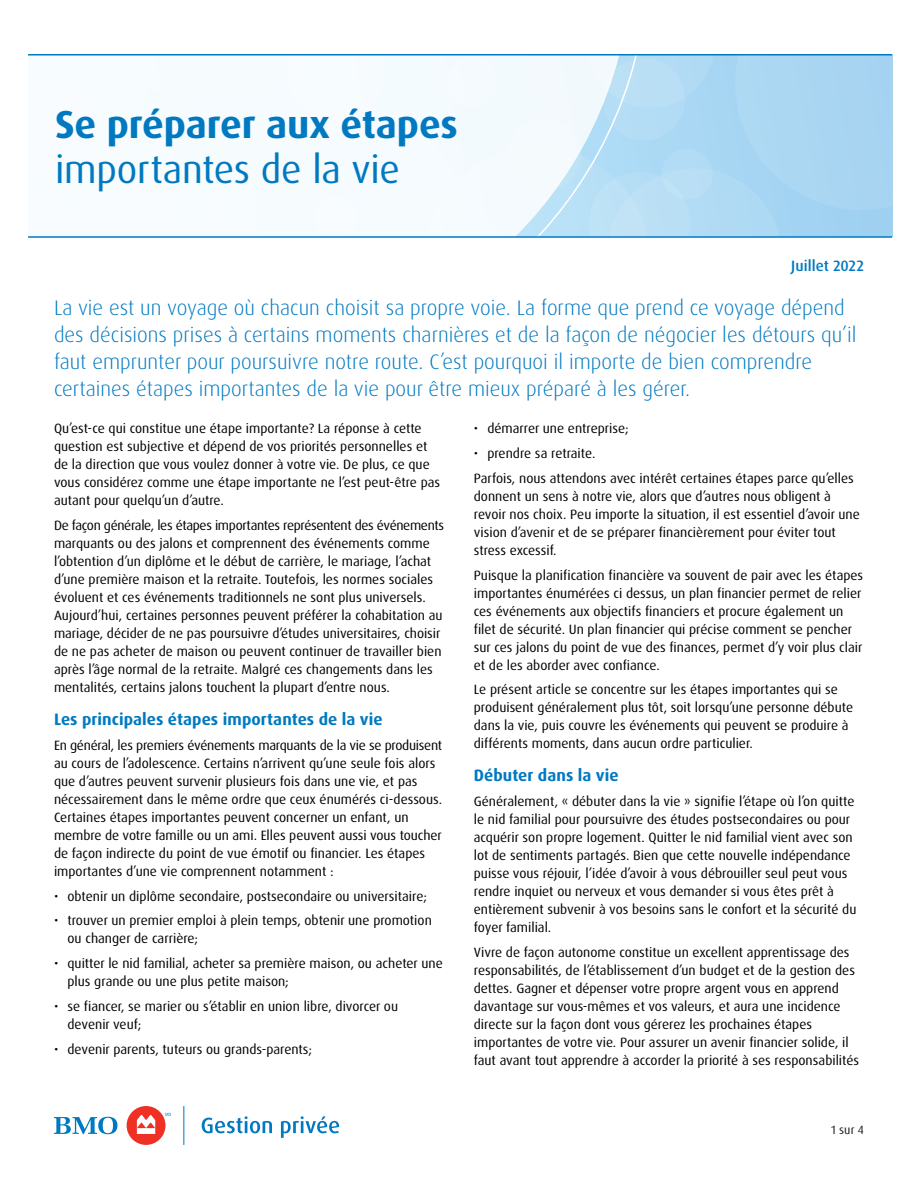
<style>
.page{position:relative;width:918px;height:1188px;background:#fff}
.page>*{position:absolute;margin:0;border:0;box-sizing:border-box;transform-origin:0 0}
.Title_H1{font:700 39px/45px "Dax Pro";letter-spacing:-.005em;color:#0079c1}
.Intro_H2{font:300 21px/27px "Dax Pro";color:#0079c1}
.Subhead_H3{font:700 16.5px "Dax Pro";letter-spacing:.005em;color:#0079c1}
.Title_H1-2{font:500 15px "Dax Pro";letter-spacing:.005em;color:#0079c1}
.Body_P{font:13.5px/18px "Dax Pro";color:#000}
.t1{font:12px "Dax Pro";color:#000}
.s1{font-weight:400}
</style>
<div class="page">
<div style="left:127px;top:1106px;width:39px;height:39px;background:#ee3124;border-radius:50%"></div>
<svg style="left:137px;top:1115px;width:18px;height:19px"></svg>
<svg style="left:202px;top:1116px;width:70px;height:17px"></svg>
<svg style="left:281px;top:1116px;width:58px;height:22px"></svg>
<svg style="left:183px;top:1106px;width:1px;height:39px"></svg>
<svg style="left:54px;top:1117px;width:63px;height:17px"></svg>
<svg style="left:165px;top:1113px;width:6px;height:3px"></svg>
<svg style="left:649px;top:56px;width:243px;height:180px;background:#abd7f2"></svg>
<svg style="left:372px;top:56px;width:277px;height:180px"></svg>
<hr style="left:28px;top:54px;width:864px;height:2px;background:#0079c1">
<hr style="left:28px;top:236px;width:864px;height:2px;background:#0079c1">
<h1 class="Title_H1" style="left:55px;top:103px;width:404px">Se préparer aux étapes <span class="s1">importantes de la vie</span></h1>
<h1 class="Title_H1-2" style="left:791px;top:256px;width:74px">Juillet 2022</h1>
<h2 class="Intro_H2" style="left:54px;top:294px;width:804px">La vie est un voyage où chacun choisit sa propre voie. La forme que prend ce voyage dépend des décisions prises à certains moments charnières et de la façon de négocier les détours qu’il faut emprunter pour poursuivre notre route. C’est pourquoi il importe de bien comprendre certaines étapes importantes de la vie pour être mieux préparé à les gérer.</h2>
<p class="Body_P" style="left:54px;top:420px;width:388px">Qu’est-ce qui constitue une étape importante? La réponse à cette question est subjective et dépend de vos priorités personnelles et de la direction que vous voulez donner à votre vie. De plus, ce que vous considérez comme une étape importante ne l’est peut-être pas autant pour quelqu’un d’autre.</p>
<p class="Body_P" style="left:54px;top:517px;width:392px">De façon générale, les étapes importantes représentent des événements marquants ou des jalons et comprennent des événements comme l’obtention d’un diplôme et le début de carrière, le mariage, l’achat d’une première maison et la retraite. Toutefois, les normes sociales évoluent et ces événements traditionnels ne sont plus universels.<br>Aujourd’hui, certaines personnes peuvent préférer la cohabitation au mariage, décider de ne pas poursuivre d’études universitaires, choisir de ne pas acheter de maison ou peuvent continuer de travailler bien après l’âge normal de la retraite. Malgré ces changements dans les mentalités, certains jalons touchent la plupart d’entre nous.</p>
<h3 class="Subhead_H3" style="left:54px;top:709px;width:330px">Les principales étapes importantes de la vie</h3>
<p class="Body_P" style="left:54px;top:736px;width:390px">En général, les premiers événements marquants de la vie se produisent au cours de l’adolescence. Certains n’arrivent qu’une seule fois alors que d’autres peuvent survenir plusieurs fois dans une vie, et pas nécessairement dans le même ordre que ceux énumérés ci-dessous.<br>Certaines étapes importantes peuvent concerner un enfant, un membre de votre famille ou un ami. Elles peuvent aussi vous toucher de façon indirecte du point de vue émotif ou financier. Les étapes importantes d’une vie comprennent notamment :</p>
<p class="Body_P" style="left:54px;top:887px;width:375px">• obtenir un diplôme secondaire, postsecondaire ou universitaire;</p>
<p class="Body_P" style="left:68px;top:912px;width:366px;text-indent:-14px">• trouver un premier emploi à plein temps, obtenir une promotion ou changer de carrière;</p>
<p class="Body_P" style="left:68px;top:955px;width:377px;text-indent:-14px">• quitter le nid familial, acheter sa première maison, ou acheter une plus grande ou une plus petite maison;</p>
<p class="Body_P" style="left:68px;top:997px;width:332px;text-indent:-14px">• se fiancer, se marier ou s’établir en union libre, divorcer ou devenir veuf;</p>
<p class="Body_P" style="left:54px;top:1040px;width:260px">• devenir parents, tuteurs ou grands-parents;</p>
<p class="Body_P" style="left:474px;top:420px;width:156px">• démarrer une entreprise;</p>
<p class="Body_P" style="left:474px;top:445px;width:123px">• prendre sa retraite.</p>
<p class="Body_P" style="left:474px;top:469px;width:388px">Parfois, nous attendons avec intérêt certaines étapes parce qu’elles donnent un sens à notre vie, alors que d’autres nous obligent à revoir nos choix. Peu importe la situation, il est essentiel d’avoir une vision d’avenir et de se préparer financièrement pour éviter tout stress excessif.</p>
<p class="Body_P" style="left:474px;top:566px;width:391px">Puisque la planification financière va souvent de pair avec les étapes importantes énumérées ci dessus, un plan financier permet de relier ces événements aux objectifs financiers et procure également un filet de sécurité. Un plan financier qui précise comment se pencher sur ces jalons du point de vue des finances, permet d’y voir plus clair et de les aborder avec confiance.</p>
<p class="Body_P" style="left:474px;top:681px;width:381px">Le présent article se concentre sur les étapes importantes qui se produisent généralement plus tôt, soit lorsqu’une personne débute dans la vie, puis couvre les événements qui peuvent se produire à différents moments, dans aucun ordre particulier.</p>
<h3 class="Subhead_H3" style="left:474px;top:765px;width:146px">Débuter dans la vie</h3>
<p class="Body_P" style="left:474px;top:793px;width:384px">Généralement, « débuter dans la vie » signifie l’étape où l’on quitte le nid familial pour poursuivre des études postsecondaires ou pour acquérir son propre logement. Quitter le nid familial vient avec son lot de sentiments partagés. Bien que cette nouvelle indépendance puisse vous réjouir, l’idée d’avoir à vous débrouiller seul peut vous rendre inquiet ou nerveux et vous demander si vous êtes prêt à entièrement subvenir à vos besoins sans le confort et la sécurité du foyer familial.</p>
<p class="Body_P" style="left:474px;top:943px;width:387px">Vivre de façon autonome constitue un excellent apprentissage des responsabilités, de l’établissement d’un budget et de la gestion des dettes. Gagner et dépenser votre propre argent vous en apprend davantage sur vous-mêmes et vos valeurs, et aura une incidence directe sur la façon dont vous gérerez les prochaines étapes importantes de votre vie. Pour assurer un avenir financier solide, il faut avant tout apprendre à accorder la priorité à ses responsabilités</p>
<p class="t1" style="left:831px;top:1122px;width:34px">1 sur 4</p>
</div>
